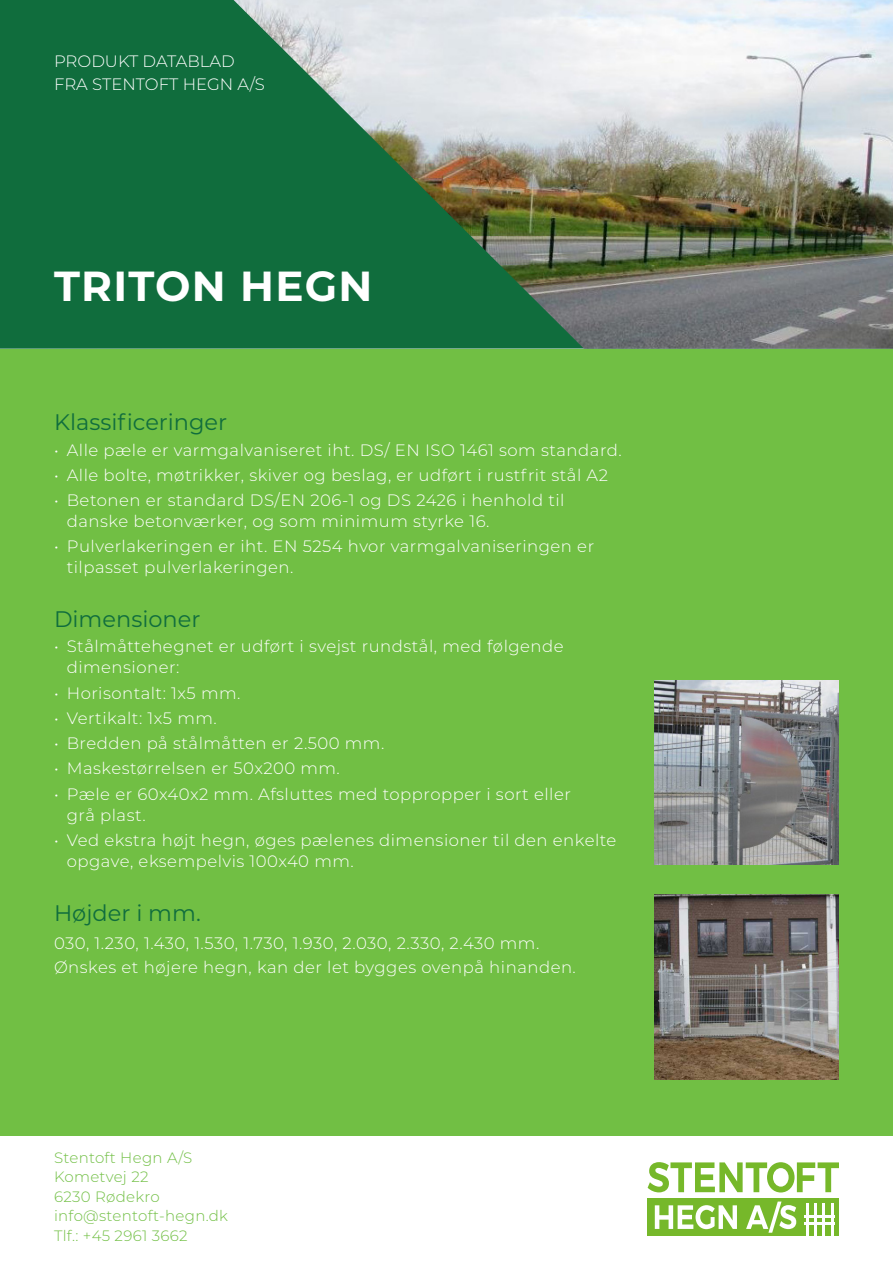
<style>
.page{position:relative;width:893px;height:1263px;background:#fff}
.page>*{position:absolute;margin:0;border:0;box-sizing:border-box;transform-origin:0 0}
.t1{font:700 42px "Montserrat";letter-spacing:.03em;color:#fff}
.klassificeringer_ove{font:22.5px "Montserrat";color:#106d3d}
.hvid{font:300 16.5px/21px "Montserrat";letter-spacing:.03em;color:#fff}
.hvid-2{font:300 16.5px/22.5px "Montserrat";color:#fff}
.t2{font:300 15px/19.5px "Montserrat";letter-spacing:.02em;color:#71bf44}
</style>
<div class="page">
<div style="left:648px;top:1198px;width:191px;height:38px;background:#76b82a"></div>
<svg style="left:648px;top:1162px;width:191px;height:30px"></svg>
<svg style="left:655px;top:1205px;width:82px;height:24px"></svg>
<svg style="left:746px;top:1201px;width:50px;height:32px"></svg>
<hr style="left:805px;top:1215px;width:30px;height:2px;background:#fff">
<hr style="left:805px;top:1222px;width:30px;height:2px;background:#fff">
<hr style="left:806px;top:1203px;width:2px;height:33px;background:#fff">
<hr style="left:814px;top:1203px;width:3px;height:33px;background:#fff">
<hr style="left:823px;top:1203px;width:2px;height:33px;background:#fff">
<hr style="left:831px;top:1203px;width:2px;height:33px;background:#fff">
<div style="left:0;top:0;width:234px;height:349px;background:#106d3d"></div>
<div style="left:0;top:349px;width:893px;height:786px;background:#71bf44"></div>
<img style="left:655px;top:895px;width:184px;height:184px">
<img style="left:655px;top:680px;width:184px;height:185px">
<img style="left:234px;top:0;width:659px;height:349px">
<p class="hvid-2" style="left:54px;top:50px;width:212px">PRODUKT DATABLAD<br>FRA STENTOFT HEGN A/S</p>
<h1 class="t1" style="left:54px;top:256px;width:320px">TRITON HEGN</h1>
<p class="klassificeringer_ove" style="left:54px;top:407px;width:175px">Klassificeringer</p>
<p class="hvid" style="left:54px;top:439px;width:569px">• Alle pæle er varmgalvaniseret iht. DS/ EN ISO 1461 som standard.</p>
<p class="hvid" style="left:54px;top:464px;width:556px">• Alle bolte, møtrikker, skiver og beslag, er udført i rustfrit stål A2</p>
<p class="hvid" style="left:67px;top:489px;width:499px;text-indent:-13px">• Betonen er standard DS/EN 206-1 og DS 2426 i henhold til danske betonværker, og som minimum styrke 16.</p>
<p class="hvid" style="left:67px;top:535px;width:529px;text-indent:-13px">• Pulverlakeringen er iht. EN 5254 hvor varmgalvaniseringen er tilpasset pulverlakeringen.</p>
<p class="klassificeringer_ove" style="left:54px;top:604px;width:148px">Dimensioner</p>
<p class="hvid" style="left:67px;top:635px;width:498px;text-indent:-13px">• Stålmåttehegnet er udført i svejst rundstål, med følgende dimensioner:</p>
<p class="hvid" style="left:54px;top:682px;width:188px">• Horisontalt: 1x5 mm.</p>
<p class="hvid" style="left:54px;top:707px;width:164px">• Vertikalt: 1x5 mm.</p>
<p class="hvid" style="left:54px;top:732px;width:332px">• Bredden på stålmåtten er 2.500 mm.</p>
<p class="hvid" style="left:54px;top:757px;width:287px">• Maskestørrelsen er 50x200 mm.</p>
<p class="hvid" style="left:67px;top:783px;width:506px;text-indent:-13px">• Pæle er 60x40x2 mm. Afsluttes med toppropper i sort eller grå plast.</p>
<p class="hvid" style="left:67px;top:829px;width:551px;text-indent:-13px">• Ved ekstra højt hegn, øges pælenes dimensioner til den enkelte opgave, eksempelvis 100x40 mm.</p>
<p class="klassificeringer_ove" style="left:54px;top:897px;width:148px">Højder i mm.</p>
<p class="hvid" style="left:54px;top:932px;width:487px">030, 1.230, 1.430, 1.530, 1.730, 1.930, 2.030, 2.330, 2.430 mm.</p>
<p class="hvid" style="left:54px;top:956px;width:523px">Ønskes et højere hegn, kan der let bygges ovenpå hinanden.</p>
<p class="t2" style="left:54px;top:1147px;width:176px">Stentoft Hegn A/S<br>Kometvej 22<br>6230 Rødekro info@stentoft-hegn.dk<br>Tlf.: +45 2961 3662</p>
</div>
